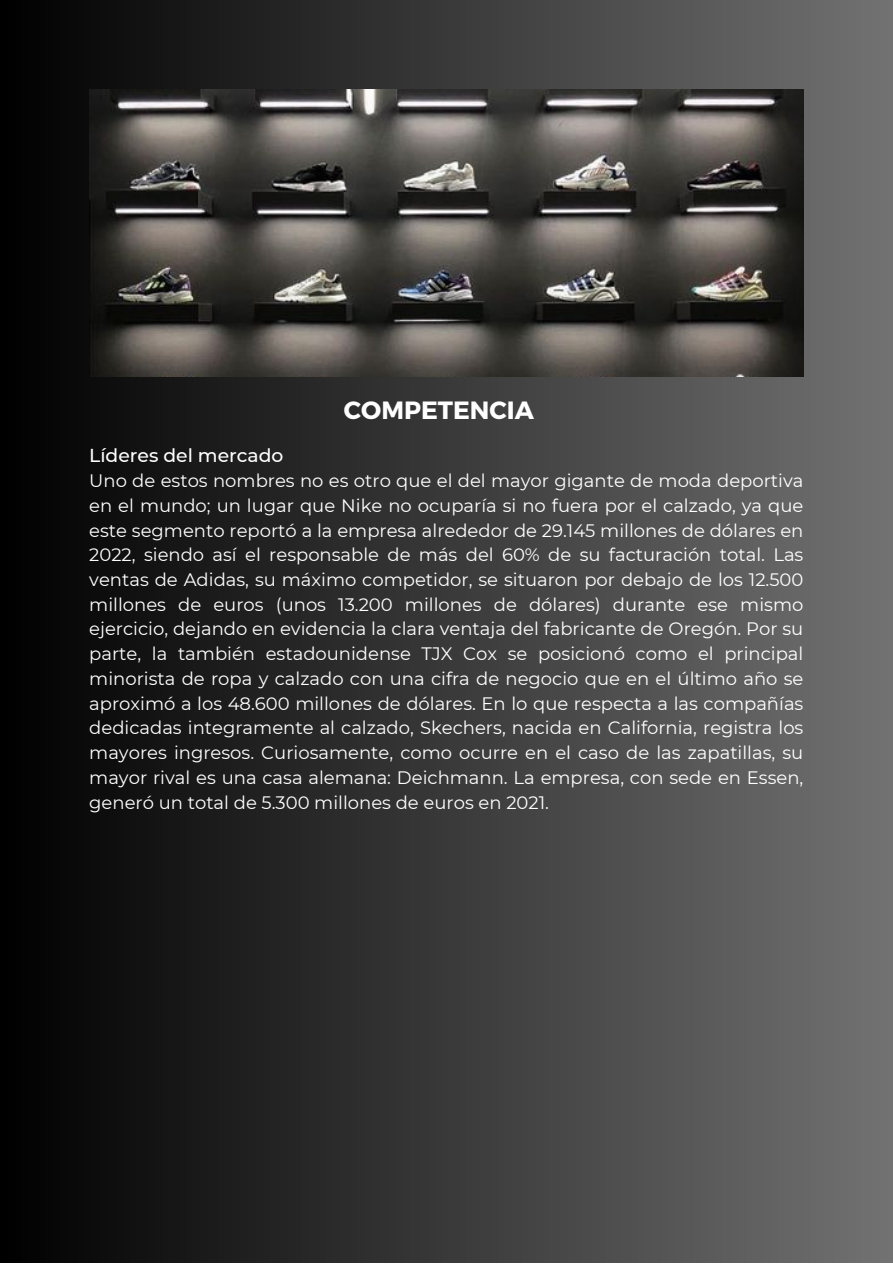
<style>
.page{position:relative;width:893px;height:1264px;background:#fff}
.page>*{position:absolute;margin:0;border:0;box-sizing:border-box;transform-origin:0 0}
.t1{font:700 24.9px "Montserrat";color:#fff}
.t2{font:500 18.75px "Montserrat";color:#fff}
.t3{font:18px/24.8px "Montserrat";color:#fff;text-align:justify}
</style>
<div class="page">
<div style="left:0;top:0;width:892px;height:1262px;background:linear-gradient(to right,#000,#727272)"></div>
<img style="left:89px;top:89px;width:714px;height:287px">
<p class="t1" style="left:344px;top:394px;width:191px">COMPETENCIA</p>
<p class="t2" style="left:89px;top:444px;width:196px">Líderes del mercado</p>
<p class="t3" style="left:89px;top:468px;width:715px">Uno de estos nombres no es otro que el del mayor gigante de moda deportiva en el mundo; un lugar que Nike no ocuparía si no fuera por el calzado, ya que este segmento reportó a la empresa alrededor de 29.145 millones de dólares en 2022, siendo así el responsable de más del 60% de su facturación total. Las ventas de Adidas, su máximo competidor, se situaron por debajo de los 12.500 millones de euros (unos 13.200 millones de dólares) durante ese mismo ejercicio, dejando en evidencia la clara ventaja del fabricante de Oregón. Por su parte, la también estadounidense TJX Cox se posicionó como el principal minorista de ropa y calzado con una cifra de negocio que en el último año se aproximó a los 48.600 millones de dólares. En lo que respecta a las compañías dedicadas integramente al calzado, Skechers, nacida en California, registra los mayores ingresos. Curiosamente, como ocurre en el caso de las zapatillas, su mayor rival es una casa alemana: Deichmann. La empresa, con sede en Essen, generó un total de 5.300 millones de euros en 2021.</p>
</div>
